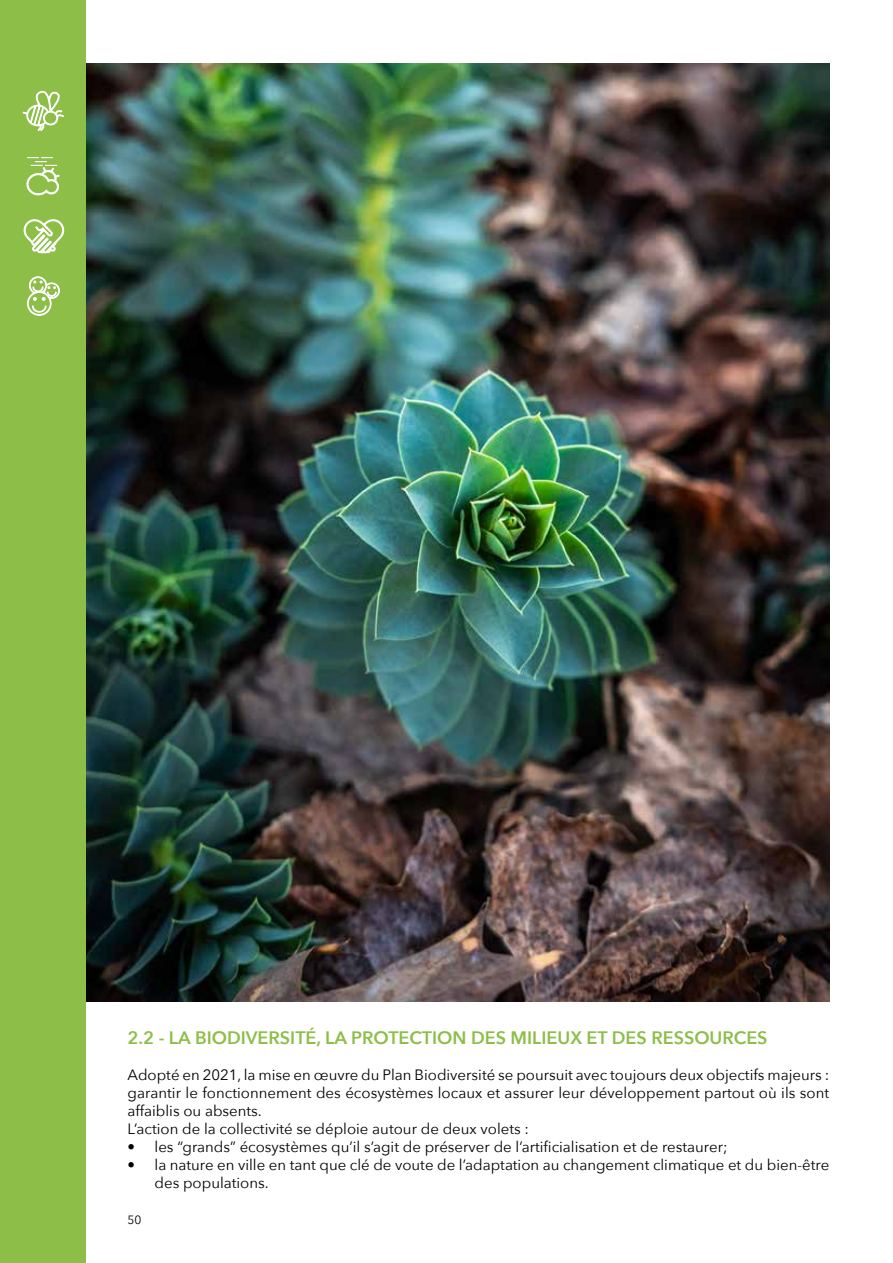
<style>
.page{position:relative;width:893px;height:1263px;background:#fff}
.page>*{position:absolute;margin:0;border:0;box-sizing:border-box;transform-origin:0 0}
.t1{font:600 18px "Avenir Next";color:#8dbe48}
.t2{font:15px/18px "Avenir Next";color:#000}
.t3{font:12px "Avenir Next";color:#000}
</style>
<div class="page">
<img style="left:85px;top:64px;width:744px;height:937px">
<div style="left:0;top:0;width:85px;height:1263px;background:#8dbe48"></div>
<svg style="left:23px;top:91px;width:41px;height:40px"></svg>
<svg style="left:24px;top:219px;width:40px;height:34px"></svg>
<svg style="left:27px;top:157px;width:33px;height:38px"></svg>
<svg style="left:27px;top:276px;width:33px;height:40px"></svg>
<p class="t1" style="left:128px;top:1022px;width:642px">2.2 - LA BIODIVERSITÉ, LA PROTECTION DES MILIEUX ET DES RESSOURCES</p>
<p class="t2" style="left:128px;top:1065px;width:703px">Adopté en 2021, la mise en œuvre du Plan Biodiversité se poursuit avec toujours deux objectifs majeurs : garantir le fonctionnement des écosystèmes locaux et assurer leur développement partout où ils sont affaiblis ou absents.<br>L’action de la collectivité se déploie autour de deux volets :</p>
<p class="t2" style="left:128px;top:1137px;width:601px">• les “grands” écosystèmes qu’il s’agit de préserver de l’artificialisation et de restaurer;</p>
<p class="t2" style="left:155px;top:1155px;width:676px;text-indent:-27px">• la nature en ville en tant que clé de voute de l’adaptation au changement climatique et du bien-être des populations.</p>
<p class="t3" style="left:128px;top:1210px;width:15px">50</p>
</div>
